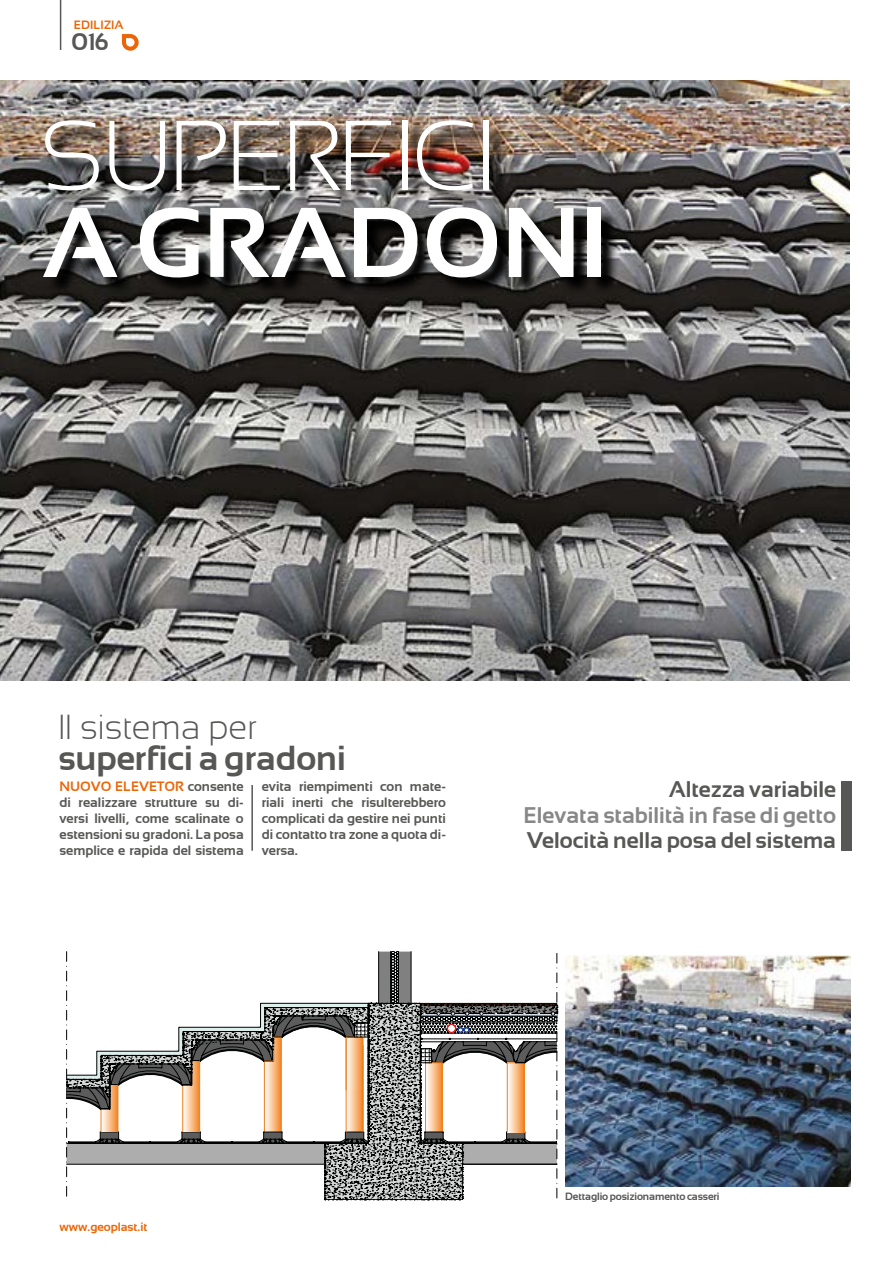
<style>
.page{position:relative;width:893px;height:1263px;background:#fff}
.page>*{position:absolute;margin:0;border:0;box-sizing:border-box;transform-origin:0 0}
.t1{font:300 99px "Sansation";letter-spacing:-.03em;color:#fff}
.t2{font:700 99px "Sansation";letter-spacing:-.005em;color:#fff}
.t3{font:700 34.5px "Sansation";color:#575756}
.t4{font:300 34.5px "Sansation";color:#575756}
.t5{font:700 24px "Sansation";color:#575756}
.t6{font:700 22.5px "Sansation";color:#575756}
.t7{font:700 22.5px "Sansation";color:#878787}
.t8{font:700 13.5px/16.2px "Sansation";color:#575756;text-align:justify}
.t9{font:700 12px "Sansation";color:#ec6608}
.t10{font:700 10.5px "Sansation";letter-spacing:-.01em;color:#575756}
.s1{color:#ec6608}
</style>
<div class="page">
<img style="left:0;top:81px;width:849px;height:599px">
<img style="left:46px;top:124px;width:573px;height:171px">
<hr style="left:251px;top:785px;width:2px;height:66px;background:#575756">
<div style="left:841px;top:781px;width:10px;height:70px;background:#575756"></div>
<img style="left:566px;top:956px;width:285px;height:230px">
<svg style="left:66px;top:951px;width:492px;height:249px"></svg>
<hr style="left:67px;top:1143px;width:258px;height:1px;background:#010202">
<hr style="left:60px;top:0;width:1px;height:50px;background:#575756">
<svg style="left:122px;top:34px;width:17px;height:17px"></svg>
<p class="t9" style="left:74px;top:18px;width:51px">EDILIZIA</p>
<h3 class="t5" style="left:72px;top:28px;width:39px">016</h3>
<h1 class="t1" style="left:42px;top:101px;width:455px">SUPERFICI</h1>
<h1 class="t2" style="left:42px;top:186px;width:568px">A GRADONI</h1>
<h2 class="t4" style="left:58px;top:708px;width:200px">Il sistema per</h2>
<h2 class="t3" style="left:58px;top:739px;width:289px">superfici a gradoni</h2>
<p class="t8" style="left:60px;top:778px;width:186px"><span class="s1">NUOVO ELEVETOR</span> consente di realizzare strutture su di&shy;versi livelli, come scalinate o estensioni su gradoni. La posa semplice e rapida del sistema</p>
<p class="t8" style="left:262px;top:778px;width:186px">evita riempimenti con mate&shy;riali inerti che risulterebbero complicati da gestire nei punti di contatto tra zone a quota di&shy;versa.</p>
<h3 class="t6" style="left:669px;top:777px;width:169px">Altezza variabile</h3>
<h3 class="t7" style="left:523px;top:802px;width:314px">Elevata stabilità in fase di getto</h3>
<h3 class="t6" style="left:527px;top:827px;width:311px">Velocità nella posa del sistema</h3>
<p class="t9" style="left:60px;top:1220px;width:89px">www.geoplast.it</p>
<p class="t10" style="left:565px;top:1190px;width:156px">Dettaglio posizionamento casseri</p>
</div>
